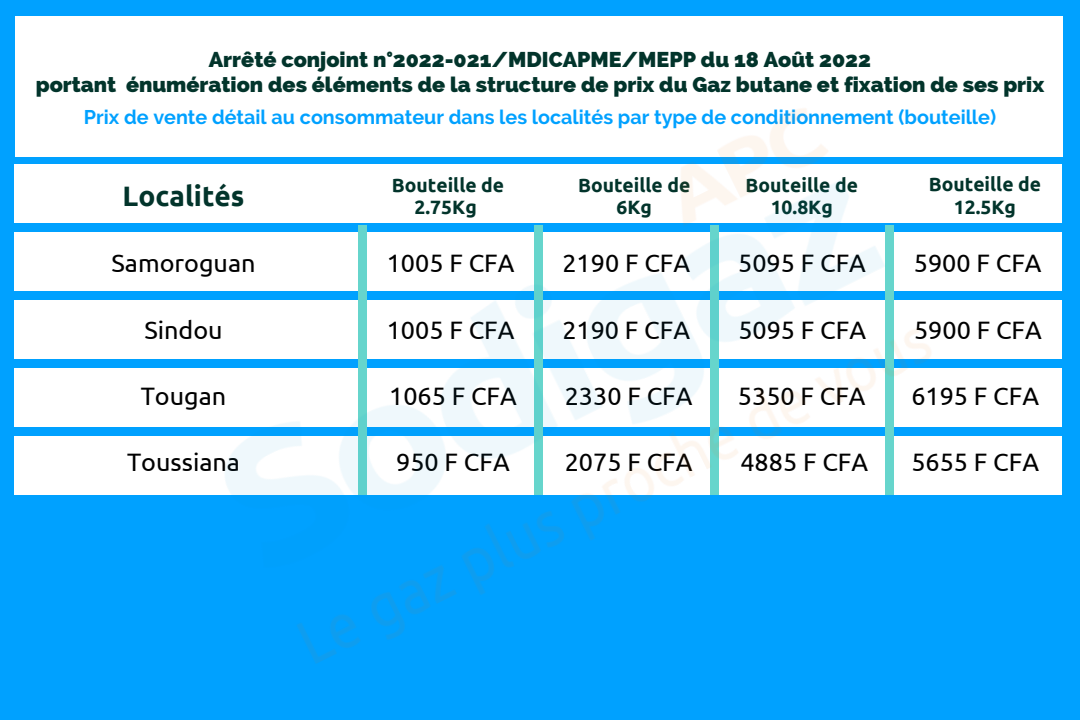
<style>
.page{position:relative;width:1080px;height:720px;background:#00a1ff}
.page>*{position:absolute;margin:0;border:0;box-sizing:border-box;transform-origin:0 0}
.t1{font:700 28.08px "Ubuntu";color:#02342b}
.t2{font:25.16px "Ubuntu";color:#000}
.t3{font:800 21.48px/25.2px "Raleway";color:#02342b;text-align:center}
.t4{font:700 19.76px "Raleway";color:#00a1ff}
.t5{font:700 19.28px/22.5px "Ubuntu";color:#02342b;text-align:center}
</style>
<div class="page">
<div style="left:15px;top:16px;width:1047px;height:141px;background:#fff"></div>
<div style="left:15px;top:165px;width:1047px;height:58px;background:#fff"></div>
<div style="left:15px;top:232px;width:1047px;height:59px;background:#fff"></div>
<div style="left:15px;top:300px;width:1047px;height:59px;background:#fff"></div>
<div style="left:15px;top:368px;width:1047px;height:58px;background:#fff"></div>
<div style="left:15px;top:436px;width:1047px;height:58px;background:#fff"></div>
<img style="left:173px;top:108px;width:770px;height:555px">
<p class="t3" style="left:36px;top:47px;width:1010px">Arrêté conjoint n°2022-021/MDICAPME/MEPP du 18 Août 2022<br>portant énumération des éléments de la structure de prix du Gaz butane et fixation de ses prix</p>
<p class="t4" style="left:84px;top:105px;width:914px">Prix de vente détail au consommateur dans les localités par type de conditionnement (bouteille)</p>
<p class="t1" style="left:123px;top:179px;width:123px">Localités</p>
<p class="t5" style="left:929px;top:173px;width:114px">Bouteille de<br>12.5Kg</p>
<p class="t2" style="left:111px;top:249px;width:146px">Samoroguan</p>
<p class="t2" style="left:387px;top:249px;width:129px">1005 F CFA</p>
<p class="t2" style="left:562px;top:249px;width:129px">2190 F CFA</p>
<p class="t2" style="left:738px;top:249px;width:129px">5095 F CFA</p>
<p class="t2" style="left:914px;top:249px;width:129px">5900 F CFA</p>
<p class="t5" style="left:392px;top:173px;width:114px">Bouteille de<br>2.75Kg</p>
<p class="t5" style="left:578px;top:173px;width:114px">Bouteille de<br>6Kg</p>
<p class="t5" style="left:745px;top:173px;width:114px">Bouteille de<br>10.8Kg</p>
<p class="t2" style="left:144px;top:315px;width:80px">Sindou</p>
<p class="t2" style="left:387px;top:315px;width:129px">1005 F CFA</p>
<p class="t2" style="left:562px;top:315px;width:129px">2190 F CFA</p>
<p class="t2" style="left:738px;top:315px;width:129px">5095 F CFA</p>
<p class="t2" style="left:914px;top:315px;width:129px">5900 F CFA</p>
<p class="t2" style="left:141px;top:381px;width:87px">Tougan</p>
<p class="t2" style="left:389px;top:381px;width:129px">1065 F CFA</p>
<p class="t2" style="left:565px;top:381px;width:129px">2330 F CFA</p>
<p class="t2" style="left:738px;top:381px;width:129px">5350 F CFA</p>
<p class="t2" style="left:911px;top:381px;width:129px">6195 F CFA</p>
<p class="t2" style="left:127px;top:447px;width:115px">Toussiana</p>
<p class="t2" style="left:396px;top:447px;width:115px">950 F CFA</p>
<p class="t2" style="left:565px;top:447px;width:129px">2075 F CFA</p>
<p class="t2" style="left:740px;top:447px;width:129px">4885 F CFA</p>
<p class="t2" style="left:911px;top:447px;width:129px">5655 F CFA</p>
</div>
